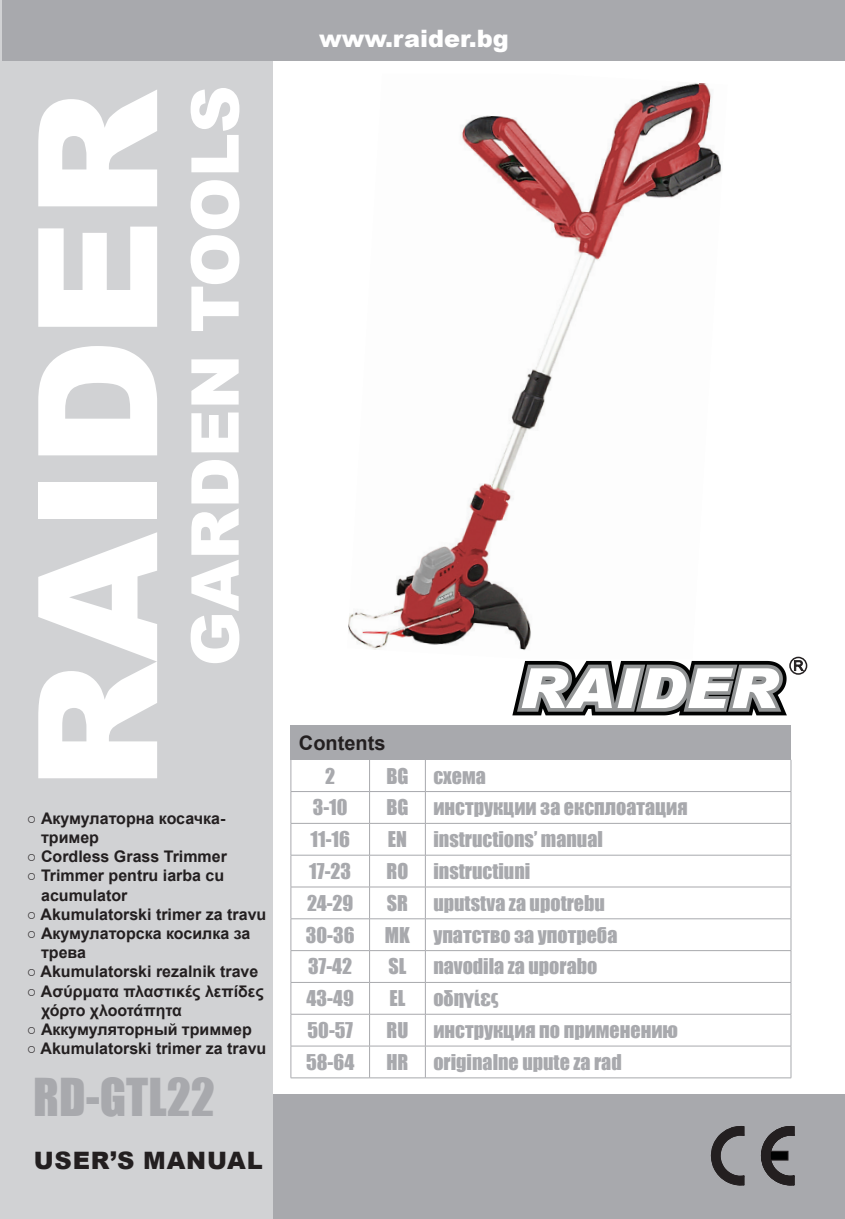
<style>
.page{position:relative;width:845px;height:1219px;background:#fff}
.page>*{position:absolute;margin:0;border:0;box-sizing:border-box;transform-origin:0 0}
.Body_Text_2{font:900 166px "Arial";color:#fff}
.Body_Text_2-2{font:900 66px "Arial";color:#fff}
.t1{font:48px "Impact";color:#a8a9ad}
.Body_Text_2-3{font:900 24px "Arial";color:#fff}
.t2{font:900 24px "Arial";letter-spacing:.035em;color:#231f20}
.t3{font:20px "Impact";color:#a8a9ad}
.t4{font:700 20px "Arial";color:#231f20}
.SUB_1{font:700 16px/19.2px "Arial";color:#231f20}
</style>
<div class="page">
<div style="left:0;top:1094px;width:845px;height:125px;background:#a8a9ad"></div>
<div style="left:0;top:0;width:272px;height:1218px;background:#d1d2d4"></div>
<div style="left:3px;top:0;width:842px;height:61px;background:#a8a9ad"></div>
<svg style="left:711px;top:1126px;width:34px;height:60px"></svg>
<svg style="left:761px;top:1126px;width:34px;height:60px"></svg>
<div style="left:291px;top:726px;width:500px;height:34px;background:#a8a9ad"></div>
<hr style="left:790px;top:760px;width:1px;height:31px;background:#a8a9ad">
<hr style="left:369px;top:791px;width:56px;height:1px;background:#a8a9ad">
<hr style="left:425px;top:791px;width:366px;height:1px;background:#a8a9ad">
<hr style="left:790px;top:792px;width:1px;height:31px;background:#a8a9ad">
<hr style="left:290px;top:824px;width:1px;height:31px;background:#a8a9ad">
<hr style="left:369px;top:823px;width:56px;height:1px;background:#a8a9ad">
<hr style="left:369px;top:824px;width:1px;height:31px;background:#a8a9ad">
<hr style="left:425px;top:823px;width:366px;height:1px;background:#a8a9ad">
<hr style="left:425px;top:824px;width:1px;height:31px;background:#a8a9ad">
<hr style="left:790px;top:824px;width:1px;height:31px;background:#a8a9ad">
<hr style="left:291px;top:855px;width:78px;height:1px;background:#a8a9ad">
<hr style="left:290px;top:855px;width:1px;height:32px;background:#a8a9ad">
<hr style="left:369px;top:855px;width:56px;height:1px;background:#a8a9ad">
<hr style="left:369px;top:855px;width:1px;height:32px;background:#a8a9ad">
<hr style="left:425px;top:855px;width:366px;height:1px;background:#a8a9ad">
<hr style="left:425px;top:855px;width:1px;height:32px;background:#a8a9ad">
<hr style="left:790px;top:855px;width:1px;height:32px;background:#a8a9ad">
<hr style="left:291px;top:887px;width:78px;height:1px;background:#a8a9ad">
<hr style="left:290px;top:887px;width:1px;height:31px;background:#a8a9ad">
<hr style="left:369px;top:887px;width:56px;height:1px;background:#a8a9ad">
<hr style="left:369px;top:887px;width:1px;height:31px;background:#a8a9ad">
<hr style="left:425px;top:887px;width:366px;height:1px;background:#a8a9ad">
<hr style="left:425px;top:887px;width:1px;height:31px;background:#a8a9ad">
<hr style="left:790px;top:887px;width:1px;height:31px;background:#a8a9ad">
<hr style="left:291px;top:918px;width:78px;height:1px;background:#a8a9ad">
<hr style="left:290px;top:919px;width:1px;height:31px;background:#a8a9ad">
<hr style="left:369px;top:918px;width:56px;height:1px;background:#a8a9ad">
<hr style="left:369px;top:919px;width:1px;height:31px;background:#a8a9ad">
<hr style="left:425px;top:918px;width:366px;height:1px;background:#a8a9ad">
<hr style="left:425px;top:919px;width:1px;height:31px;background:#a8a9ad">
<hr style="left:790px;top:919px;width:1px;height:31px;background:#a8a9ad">
<hr style="left:291px;top:950px;width:78px;height:1px;background:#a8a9ad">
<hr style="left:290px;top:951px;width:1px;height:31px;background:#a8a9ad">
<hr style="left:369px;top:950px;width:56px;height:1px;background:#a8a9ad">
<hr style="left:369px;top:951px;width:1px;height:31px;background:#a8a9ad">
<hr style="left:425px;top:950px;width:366px;height:1px;background:#a8a9ad">
<hr style="left:425px;top:951px;width:1px;height:31px;background:#a8a9ad">
<hr style="left:790px;top:951px;width:1px;height:31px;background:#a8a9ad">
<hr style="left:291px;top:982px;width:78px;height:1px;background:#a8a9ad">
<hr style="left:290px;top:983px;width:1px;height:31px;background:#a8a9ad">
<hr style="left:369px;top:982px;width:56px;height:1px;background:#a8a9ad">
<hr style="left:369px;top:983px;width:1px;height:31px;background:#a8a9ad">
<hr style="left:425px;top:982px;width:366px;height:1px;background:#a8a9ad">
<hr style="left:425px;top:983px;width:1px;height:31px;background:#a8a9ad">
<hr style="left:790px;top:983px;width:1px;height:31px;background:#a8a9ad">
<hr style="left:291px;top:1014px;width:78px;height:1px;background:#a8a9ad">
<hr style="left:290px;top:1014px;width:1px;height:32px;background:#a8a9ad">
<hr style="left:369px;top:1014px;width:56px;height:1px;background:#a8a9ad">
<hr style="left:369px;top:1014px;width:1px;height:32px;background:#a8a9ad">
<hr style="left:425px;top:1014px;width:366px;height:1px;background:#a8a9ad">
<hr style="left:425px;top:1014px;width:1px;height:32px;background:#a8a9ad">
<hr style="left:790px;top:1014px;width:1px;height:32px;background:#a8a9ad">
<hr style="left:291px;top:1046px;width:78px;height:1px;background:#a8a9ad">
<hr style="left:290px;top:1046px;width:1px;height:32px;background:#a8a9ad">
<hr style="left:369px;top:1046px;width:56px;height:1px;background:#a8a9ad">
<hr style="left:369px;top:1046px;width:1px;height:32px;background:#a8a9ad">
<hr style="left:425px;top:1046px;width:366px;height:1px;background:#a8a9ad">
<hr style="left:425px;top:1046px;width:1px;height:32px;background:#a8a9ad">
<hr style="left:790px;top:1046px;width:1px;height:32px;background:#a8a9ad">
<hr style="left:291px;top:1077px;width:78px;height:1px;background:#a8a9ad">
<hr style="left:369px;top:1077px;width:56px;height:1px;background:#a8a9ad">
<hr style="left:425px;top:1077px;width:366px;height:1px;background:#a8a9ad">
<hr style="left:290px;top:760px;width:1px;height:31px;background:#a8a9ad">
<hr style="left:369px;top:760px;width:1px;height:31px;background:#a8a9ad">
<hr style="left:425px;top:760px;width:1px;height:31px;background:#a8a9ad">
<hr style="left:291px;top:791px;width:78px;height:1px;background:#a8a9ad">
<hr style="left:290px;top:792px;width:1px;height:31px;background:#a8a9ad">
<hr style="left:369px;top:792px;width:1px;height:31px;background:#a8a9ad">
<hr style="left:425px;top:792px;width:1px;height:31px;background:#a8a9ad">
<hr style="left:291px;top:823px;width:78px;height:1px;background:#a8a9ad">
<img style="left:348px;top:83px;width:374px;height:567px">
<svg style="left:512px;top:657px;width:295px;height:58px"></svg>
<p class="Body_Text_2" style="left:-23px;top:791px;width:703px;rotate:-90deg">RAIDER</p>
<p class="Body_Text_2-2" style="left:167px;top:666px;width:582px;rotate:-90deg">GARDEN TOOLS</p>
<p class="SUB_1" style="left:41px;top:809px;width:186px;text-indent:-14px">○ Акумулаторна косачка&shy;тример</p>
<p class="SUB_1" style="left:27px;top:847px;width:201px">○ Cordless Grass Trimmer</p>
<p class="SUB_1" style="left:41px;top:866px;width:185px;text-indent:-14px">○ Trimmer pentru iarba cu acumulator</p>
<p class="SUB_1" style="left:27px;top:905px;width:241px">○ Akumulatorski trimer za travu</p>
<p class="SUB_1" style="left:41px;top:924px;width:211px;text-indent:-14px">○ Акумулаторска косилка за трева</p>
<p class="SUB_1" style="left:27px;top:962px;width:233px">○ Akumulatorski rezalnik trave</p>
<p class="SUB_1" style="left:41px;top:982px;width:224px;text-indent:-14px">○ Ασύρματα πλαστικές λεπίδες χόρτο χλοοτάπητα</p>
<p class="SUB_1" style="left:27px;top:1020px;width:226px">○ Аккумуляторный триммер</p>
<p class="SUB_1" style="left:27px;top:1039px;width:241px">○ Akumulatorski trimer za travu</p>
<p class="t1" style="left:33px;top:1059px;width:183px">RD-GTL22</p>
<p class="t2" style="left:34px;top:1143px;width:230px">USER’S MANUAL</p>
<p class="Body_Text_2-3" style="left:319px;top:21px;width:191px">www.raider.bg</p>
<p class="t4" style="left:299px;top:729px;width:88px">Contents</p>
<p class="t3" style="left:325px;top:760px;width:12px">2</p>
<p class="t3" style="left:386px;top:760px;width:24px">BG</p>
<p class="t3" style="left:433px;top:760px;width:54px">схема</p>
<p class="t3" style="left:313px;top:792px;width:36px">3-10</p>
<p class="t3" style="left:386px;top:792px;width:24px">BG</p>
<p class="t3" style="left:433px;top:792px;width:256px">инструкции за експлоатация</p>
<p class="t3" style="left:310px;top:824px;width:41px">11-16</p>
<p class="t3" style="left:388px;top:824px;width:21px">EN</p>
<p class="t3" style="left:433px;top:824px;width:171px">instructions’ manual</p>
<p class="t3" style="left:309px;top:856px;width:43px">17-23</p>
<p class="t3" style="left:387px;top:856px;width:23px">RO</p>
<p class="t3" style="left:433px;top:856px;width:98px">instructiuni</p>
<p class="t3" style="left:307px;top:887px;width:48px">24-29</p>
<p class="t3" style="left:387px;top:887px;width:23px">SR</p>
<p class="t3" style="left:433px;top:887px;width:173px">uputstva za upotrebu</p>
<p class="t3" style="left:306px;top:919px;width:50px">30-36</p>
<p class="t3" style="left:385px;top:919px;width:27px">MK</p>
<p class="t3" style="left:433px;top:919px;width:186px">упатство за употреба</p>
<p class="t3" style="left:308px;top:951px;width:46px">37-42</p>
<p class="t3" style="left:388px;top:951px;width:19px">SL</p>
<p class="t3" style="left:433px;top:951px;width:165px">navodila za uporabo</p>
<p class="t3" style="left:306px;top:983px;width:49px">43-49</p>
<p class="t3" style="left:389px;top:983px;width:17px">EL</p>
<p class="t3" style="left:433px;top:983px;width:67px">οδηγίες</p>
<p class="t3" style="left:307px;top:1015px;width:47px">50-57</p>
<p class="t3" style="left:386px;top:1015px;width:23px">RU</p>
<p class="t3" style="left:433px;top:1015px;width:246px">инструкция по применению</p>
<p class="t3" style="left:306px;top:1046px;width:50px">58-64</p>
<p class="t3" style="left:386px;top:1046px;width:23px">HR</p>
<p class="t3" style="left:433px;top:1046px;width:190px">originalne upute za rad</p>
</div>
